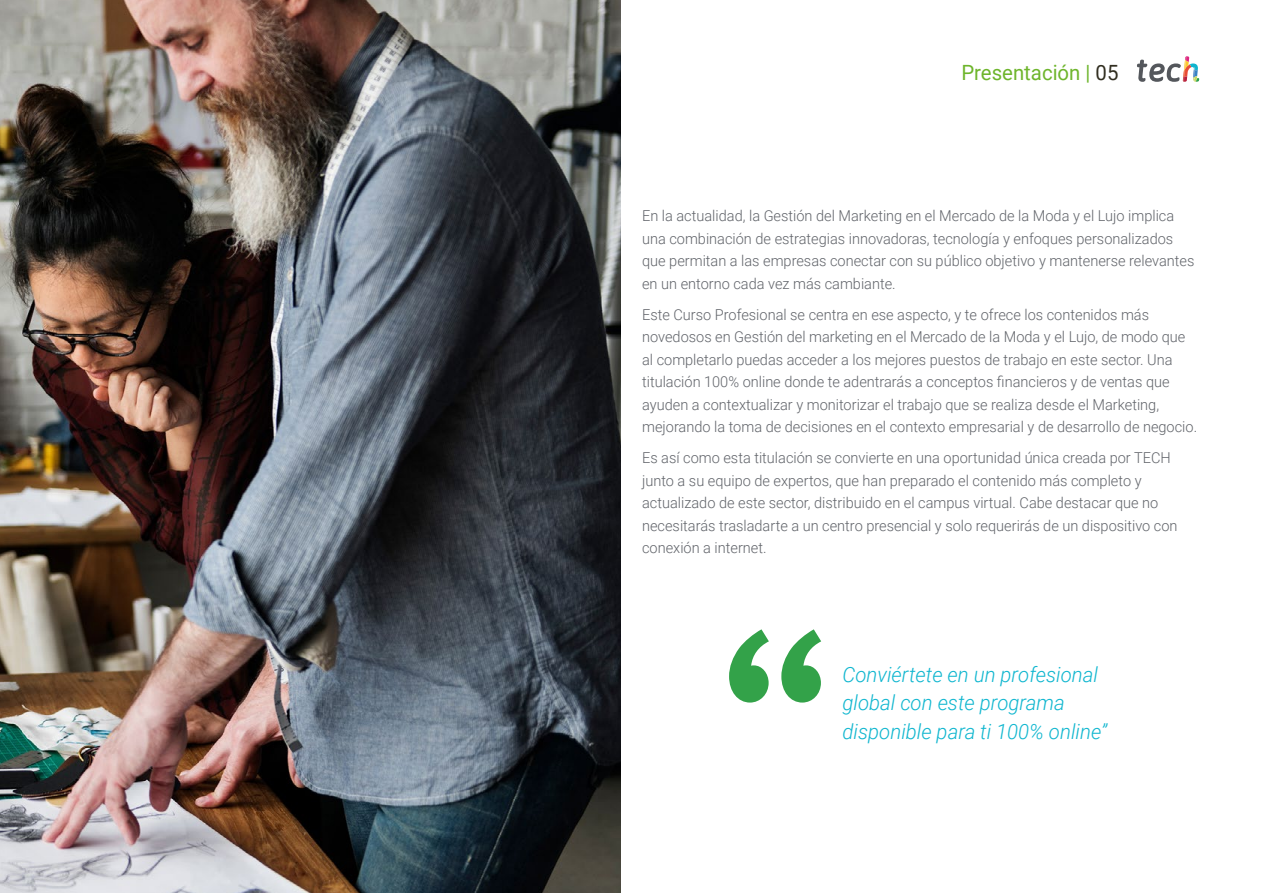
<style>
.page{position:relative;width:1263px;height:893px;background:#fff}
.page>*{position:absolute;margin:0;border:0;box-sizing:border-box;transform-origin:0 0}
.t1{font:italic 300 21px/28.5px "Roboto";color:#0fb6cf}
.t2{font:21px "Roboto";color:#6eb52c}
.t3{font:300 15px/22.5px "Roboto";color:#61646a}
.s1{color:#312e20}
</style>
<div class="page">
<svg style="left:729px;top:629px;width:92px;height:74px"></svg>
<img style="left:0;top:0;width:621px;height:893px">
<svg style="left:1137px;top:56px;width:62px;height:26px"></svg>
<h1 class="t2" style="left:961px;top:57px;width:159px">Presentación | <span class="s1">05</span></h1>
<p class="t3" style="left:642px;top:204px;width:554px">En la actualidad, la Gestión del Marketing en el Mercado de la Moda y el Lujo implica una combinación de estrategias innovadoras, tecnología y enfoques personalizados que permitan a las empresas conectar con su público objetivo y mantenerse relevantes en un entorno cada vez más cambiante.</p>
<p class="t3" style="left:642px;top:303px;width:556px">Este Curso Profesional se centra en ese aspecto, y te ofrece los contenidos más novedosos en Gestión del marketing en el Mercado de la Moda y el Lujo, de modo que al completarlo puedas acceder a los mejores puestos de trabajo en este sector. Una titulación 100% online donde te adentrarás a conceptos financieros y de ventas que ayuden a contextualizar y monitorizar el trabajo que se realiza desde el Marketing, mejorando la toma de decisiones en el contexto empresarial y de desarrollo de negocio.</p>
<p class="t3" style="left:642px;top:446px;width:537px">Es así como esta titulación se convierte en una oportunidad única creada por TECH junto a su equipo de expertos, que han preparado el contenido más completo y actualizado de este sector, distribuido en el campus virtual. Cabe destacar que no necesitarás trasladarte a un centro presencial y solo requerirás de un dispositivo con conexión a internet.</p>
<h1 class="t1" style="left:842px;top:659px;width:266px">Conviértete en un profesional global con este programa disponible para ti 100% online”</h1>
</div>
